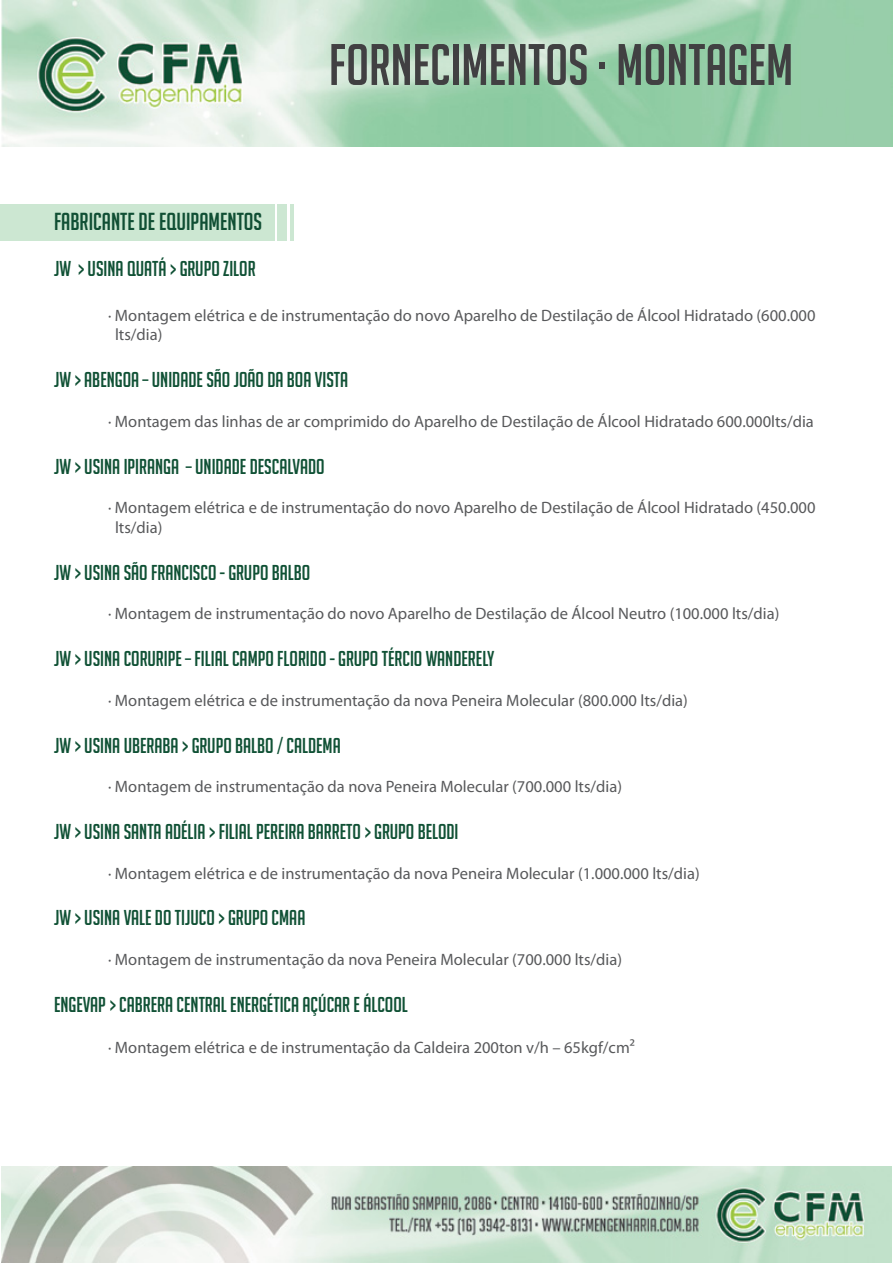
<style>
.page{position:relative;width:893px;height:1263px;background:#fff}
.page>*{position:absolute;margin:0;border:0;box-sizing:border-box;transform-origin:0 0}
.t1{font:57px "Big Noodle Titling";color:#414042}
.t2{font:24px "Big Noodle Titling";color:#104f34}
.t3{font:21px "Big Noodle Titling";color:#105135}
.t4{font:16.5px/19.8px "Myriad Pro";color:#58595b}
</style>
<div class="page">
<img style="left:1px;top:0;width:892px;height:147px">
<img style="left:1px;top:1166px;width:891px;height:96px">
<div style="left:0;top:204px;width:274px;height:36px;background:#cce7d2"></div>
<div style="left:277px;top:204px;width:10px;height:36px;background:#cce7d2"></div>
<hr style="left:290px;top:204px;width:4px;height:36px;background:#cce7d2">
<h2 class="t2" style="left:54px;top:209px;width:210px">FABRICANTE DE EQUIPAMENTOS</h2>
<h1 class="t1" style="left:329px;top:34px;width:466px">FORNECIMENTOS · MONTAGEM</h1>
<p class="t3" style="left:54px;top:257px;width:203px">JW &gt; USINA QUATÁ &gt; GRUPO ZILOR</p>
<p class="t4" style="left:115px;top:305px;width:702px;text-indent:-7px">· Montagem elétrica e de instrumentação do novo Aparelho de Destilação de Álcool Hidratado (600.000 lts/dia)</p>
<p class="t3" style="left:54px;top:368px;width:296px">JW &gt; ABENGOA – UNIDADE SÃO JOÃO DA BOA VISTA</p>
<p class="t4" style="left:108px;top:411px;width:707px">· Montagem das linhas de ar comprimido do Aparelho de Destilação de Álcool Hidratado 600.000lts/dia</p>
<p class="t3" style="left:54px;top:455px;width:272px">JW &gt; USINA IPIRANGA – UNIDADE DESCALVADO</p>
<p class="t4" style="left:115px;top:497px;width:702px;text-indent:-7px">· Montagem elétrica e de instrumentação do novo Aparelho de Destilação de Álcool Hidratado (450.000 lts/dia)</p>
<p class="t3" style="left:54px;top:561px;width:258px">JW &gt; USINA SÃO FRANCISCO - GRUPO BALBO</p>
<p class="t4" style="left:108px;top:604px;width:673px">· Montagem de instrumentação do novo Aparelho de Destilação de Álcool Neutro (100.000 lts/dia)</p>
<p class="t3" style="left:54px;top:647px;width:442px">JW &gt; USINA CORURIPE – FILIAL CAMPO FLORIDO - GRUPO TÉRCIO WANDERELY</p>
<p class="t4" style="left:108px;top:690px;width:581px">· Montagem elétrica e de instrumentação da nova Peneira Molecular (800.000 lts/dia)</p>
<p class="t3" style="left:54px;top:734px;width:288px">JW &gt; USINA UBERABA &gt; GRUPO BALBO / CALDEMA</p>
<p class="t4" style="left:108px;top:776px;width:515px">· Montagem de instrumentação da nova Peneira Molecular (700.000 lts/dia)</p>
<p class="t3" style="left:54px;top:820px;width:406px">JW &gt; USINA SANTA ADÉLIA &gt; FILIAL PEREIRA BARRETO &gt; GRUPO BELODI</p>
<p class="t4" style="left:108px;top:863px;width:593px">· Montagem elétrica e de instrumentação da nova Peneira Molecular (1.000.000 lts/dia)</p>
<p class="t3" style="left:54px;top:907px;width:253px">JW &gt; USINA VALE DO TIJUCO &gt; GRUPO CMAA</p>
<p class="t4" style="left:108px;top:949px;width:515px">· Montagem de instrumentação da nova Peneira Molecular (700.000 lts/dia)</p>
<p class="t3" style="left:54px;top:993px;width:355px">ENGEVAP &gt; CABRERA CENTRAL ENERGÉTICA AÇÚCAR E ÁLCOOL</p>
<p class="t4" style="left:108px;top:1037px;width:528px">· Montagem elétrica e de instrumentação da Caldeira 200ton v/h – 65kgf/cm²</p>
</div>
